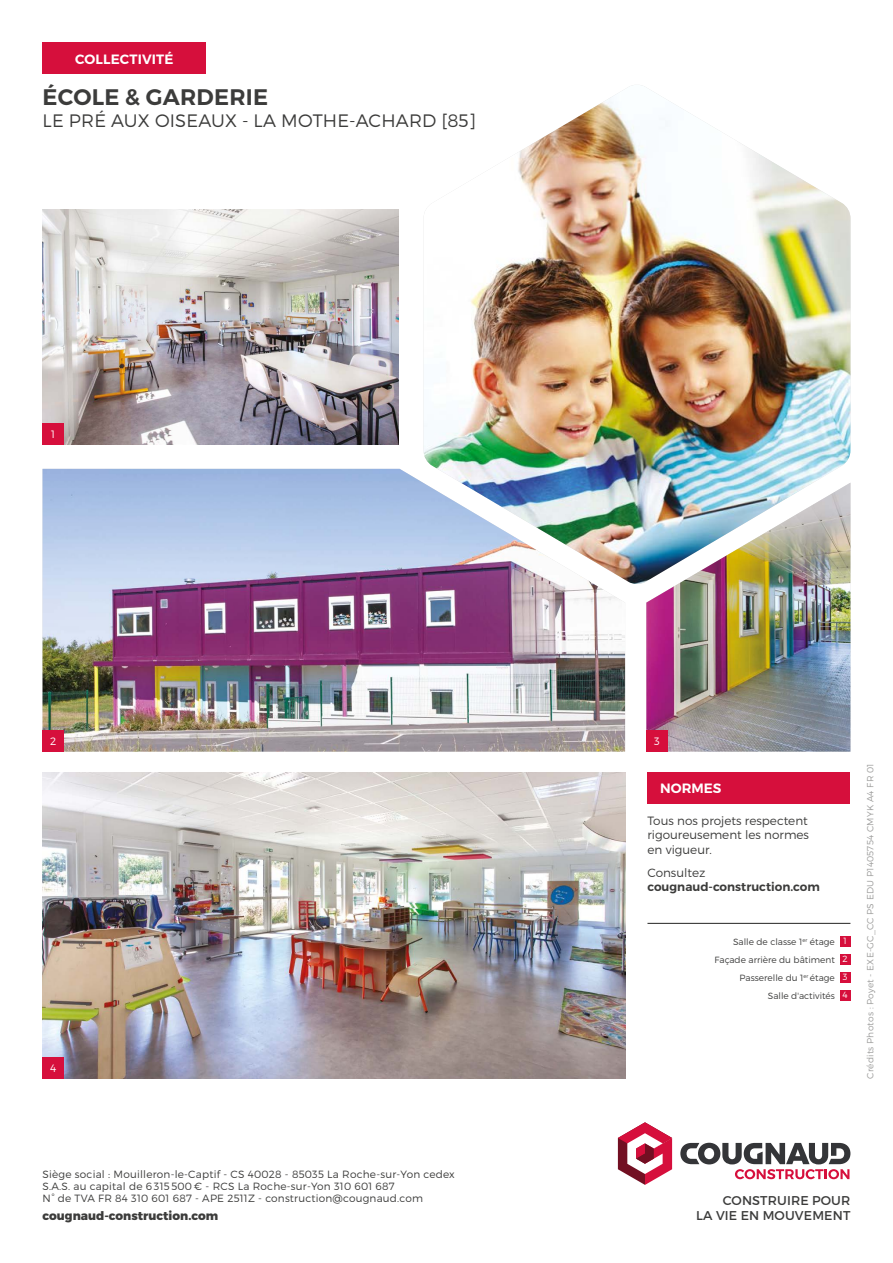
<style>
.page{position:relative;width:893px;height:1263px;background:#fff}
.page>*{position:absolute;margin:0;border:0;box-sizing:border-box;transform-origin:0 0}
.t1{font:600 22.5px "Montserrat";letter-spacing:.01em;color:#3c3c3b}
.t2{font:300 18px "Montserrat";letter-spacing:.01em;color:#3c3c3b}
.t3{font:600 13.5px "Montserrat";letter-spacing:.01em;color:#fff}
.t4{font:12.75px/15.8px "Montserrat";letter-spacing:.01em;color:#3c3c3b;text-align:right}
.t5{font:300 12px/14.4px "Montserrat";color:#3c3c3b;text-align:justify}
.t6{font:600 12px "Montserrat";color:#3c3c3b}
.t7{font:800 12px "Montserrat";color:#3c3c3b}
.t8{font:300 10.65px "Montserrat";color:#fff}
.t9{font:300 10.5px/12px "Montserrat";letter-spacing:.02em;color:#3c3c3b}
.t10{font:300 9px/18px "Montserrat";color:#3c3c3b;text-align:right}
.t11{font:300 9px "Montserrat";letter-spacing:.02em;color:#9d9d9c}
.s1{color:#fff}
</style>
<div class="page">
<img style="left:43px;top:772px;width:582px;height:307px">
<img style="left:646px;top:585px;width:204px;height:167px">
<img style="left:43px;top:469px;width:582px;height:283px">
<div style="left:43px;top:730px;width:21px;height:22px;background:#d60f3c"></div>
<div style="left:43px;top:1057px;width:21px;height:22px;background:#d60f3c"></div>
<div style="left:646px;top:730px;width:22px;height:22px;background:#d60f3c"></div>
<img style="left:423px;top:85px;width:427px;height:500px">
<hr style="left:647px;top:923px;width:203px;height:1px;background:#3c3c3b">
<div style="left:43px;top:43px;width:163px;height:31px;background:#d60f3c"></div>
<div style="left:647px;top:772px;width:203px;height:32px;background:#d60f3c"></div>
<div style="left:840px;top:936px;width:10px;height:11px;background:#d60f3c"></div>
<div style="left:840px;top:954px;width:10px;height:11px;background:#d60f3c"></div>
<div style="left:840px;top:972px;width:10px;height:11px;background:#d60f3c"></div>
<div style="left:840px;top:990px;width:10px;height:11px;background:#d60f3c"></div>
<svg style="left:680px;top:1143px;width:170px;height:36px"></svg>
<svg style="left:618px;top:1122px;width:54px;height:63px"></svg>
<img style="left:43px;top:210px;width:356px;height:235px">
<div style="left:43px;top:423px;width:21px;height:22px;background:#d60f3c"></div>
<p class="t3" style="left:75px;top:50px;width:100px">COLLECTIVITÉ</p>
<h1 class="t1" style="left:43px;top:83px;width:227px">ÉCOLE &amp; GARDERIE</h1>
<h2 class="t2" style="left:43px;top:110px;width:435px">LE PRÉ AUX OISEAUX - LA MOTHE-ACHARD [85]</h2>
<p class="t8" style="left:51px;top:428px;width:5px">1</p>
<p class="t8" style="left:50px;top:734px;width:8px">2</p>
<p class="t8" style="left:50px;top:1061px;width:8px">4</p>
<p class="t9" style="left:43px;top:1168px;width:414px">Siège social : Mouilleron-le-Captif - CS 40028 - 85035 La Roche-sur-Yon cedex<br>S.A.S. au capital de 6 315 500 € - RCS La Roche-sur-Yon 310 601 687<br>N° de TVA FR 84 310 601 687 - APE 2511Z - construction@cougnaud.com</p>
<p class="t7" style="left:43px;top:1209px;width:177px">cougnaud-construction.com</p>
<p class="t8" style="left:654px;top:734px;width:7px">3</p>
<p class="t3" style="left:660px;top:780px;width:63px">NORMES</p>
<p class="t5" style="left:647px;top:813px;width:163px">Tous nos projets respectent rigoureusement les normes en vigueur.</p>
<p class="t5" style="left:647px;top:865px;width:59px">Consultez</p>
<p class="t6" style="left:647px;top:879px;width:174px">cougnaud-construction.com</p>
<p class="t10" style="left:714px;top:933px;width:135px">Salle de classe 1<sup>er</sup> étage <span class="s1">1<br></span>Façade arrière du bâtiment <span class="s1">2<br></span>Passerelle du 1<sup>er</sup> étage <span class="s1">3<br></span>Salle d'activités <span class="s1">4</span></p>
<p class="t11" style="left:865px;top:1079px;width:317px;rotate:-90deg">Crédits Photos : Poyet - EXE-GC_CC PS EDU P1405754 CMYK A4 FR 01</p>
<p class="t4" style="left:696px;top:1192px;width:156px">CONSTRUIRE POUR<br>LA VIE EN MOUVEMENT</p>
</div>
